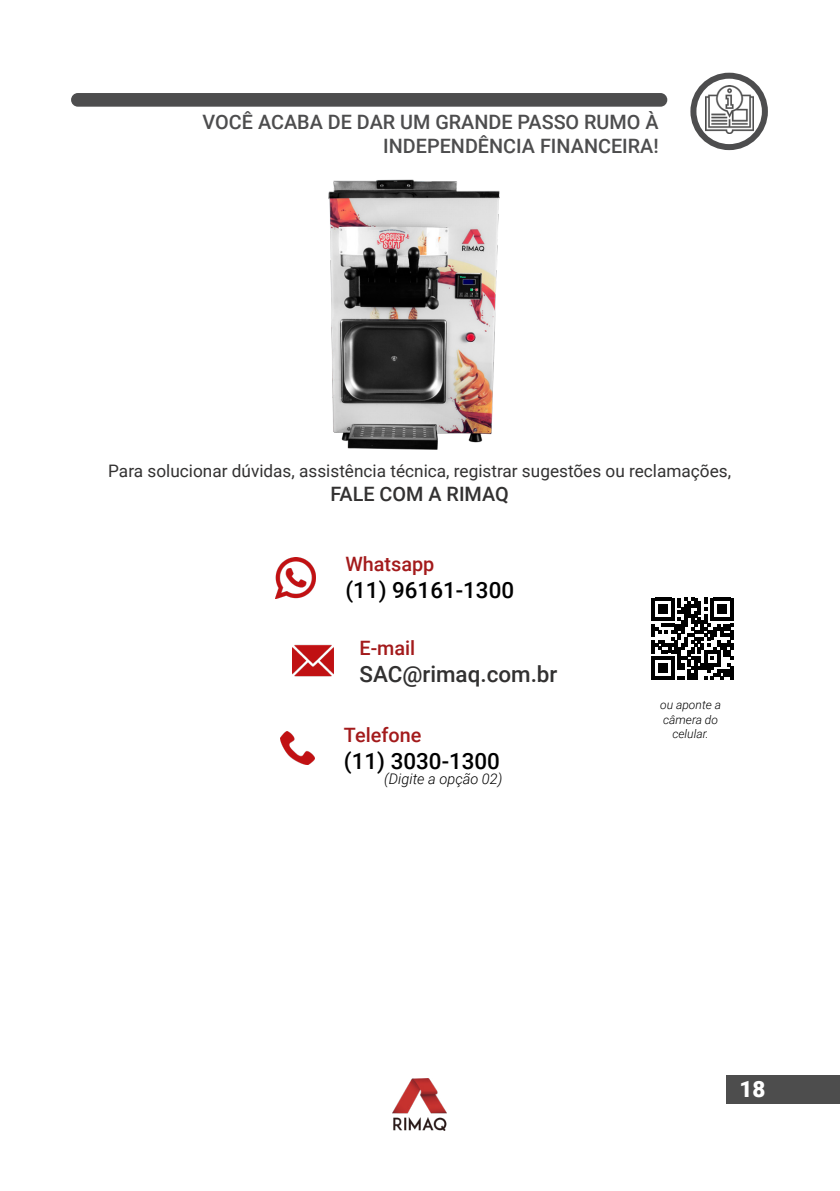
<style>
.page{position:relative;width:840px;height:1191px;background:#fff}
.page>*{position:absolute;margin:0;border:0;box-sizing:border-box;transform-origin:0 0}
.t1{font:500 22.4px "Roboto";color:#000}
.t2{font:500 22.4px "Roboto";color:#323131}
.t3{font:900 22.4px "Roboto";color:#fff}
.t4{font:500 19.8px/23.8px "Roboto";color:#4d4d4e;text-align:right}
.t5{font:500 19.8px "Roboto";color:#a31a1b}
.t6{font:500 19.8px "Roboto";color:#323131}
.t7{font:17.2px "Roboto";color:#323131}
.t8{font:italic 300 14.6px "Roboto";color:#000}
.t9{font:italic 300 12px/14.4px "Roboto";color:#000;text-align:center}
</style>
<div class="page">
<img style="left:705px;top:86px;width:47px;height:47px">
<div style="left:690px;top:73px;width:77px;height:77px;border:6px solid #4d4d4e;border-radius:50%"></div>
<div style="left:72px;top:94px;width:594px;height:12px;background:#4d4d4e;border-radius:6px"></div>
<div style="left:71px;top:93px;width:596px;height:14px;border:2px solid #4d4d4e;border-radius:6px"></div>
<div style="left:726px;top:1075px;width:113px;height:29px;background:#4d4d4d"></div>
<img style="left:328px;top:179px;width:172px;height:271px">
<img style="left:275px;top:558px;width:40px;height:40px">
<img style="left:280px;top:731px;width:34px;height:34px">
<img style="left:293px;top:644px;width:40px;height:33px">
<svg style="left:651px;top:597px;width:82px;height:82px"></svg>
<img style="left:392px;top:1078px;width:54px;height:52px">
<p class="t4" style="left:202px;top:109px;width:457px">VOCÊ ACABA DE DAR UM GRANDE PASSO RUMO À<br>INDEPENDÊNCIA FINANCEIRA!</p>
<p class="t7" style="left:108px;top:459px;width:624px">Para solucionar dúvidas, assistência técnica, registrar sugestões ou reclamações,</p>
<p class="t6" style="left:330px;top:480px;width:180px">FALE COM A RIMAQ</p>
<p class="t5" style="left:345px;top:550px;width:90px">Whatsapp</p>
<h1 class="t1" style="left:345px;top:574px;width:170px">(11) 96161-1300</h1>
<p class="t5" style="left:359px;top:634px;width:57px">E-mail</p>
<h1 class="t2" style="left:359px;top:658px;width:199px">SAC@rimaq.com.br</h1>
<p class="t5" style="left:344px;top:721px;width:79px">Telefone</p>
<h1 class="t1" style="left:344px;top:745px;width:157px">(11) 3030-1300</h1>
<p class="t8" style="left:384px;top:768px;width:119px">(Digite a opção 02)</p>
<p class="t9" style="left:659px;top:697px;width:62px">ou aponte a câmera do celular.</p>
<h1 class="t3" style="left:739px;top:1073px;width:27px">18</h1>
</div>
